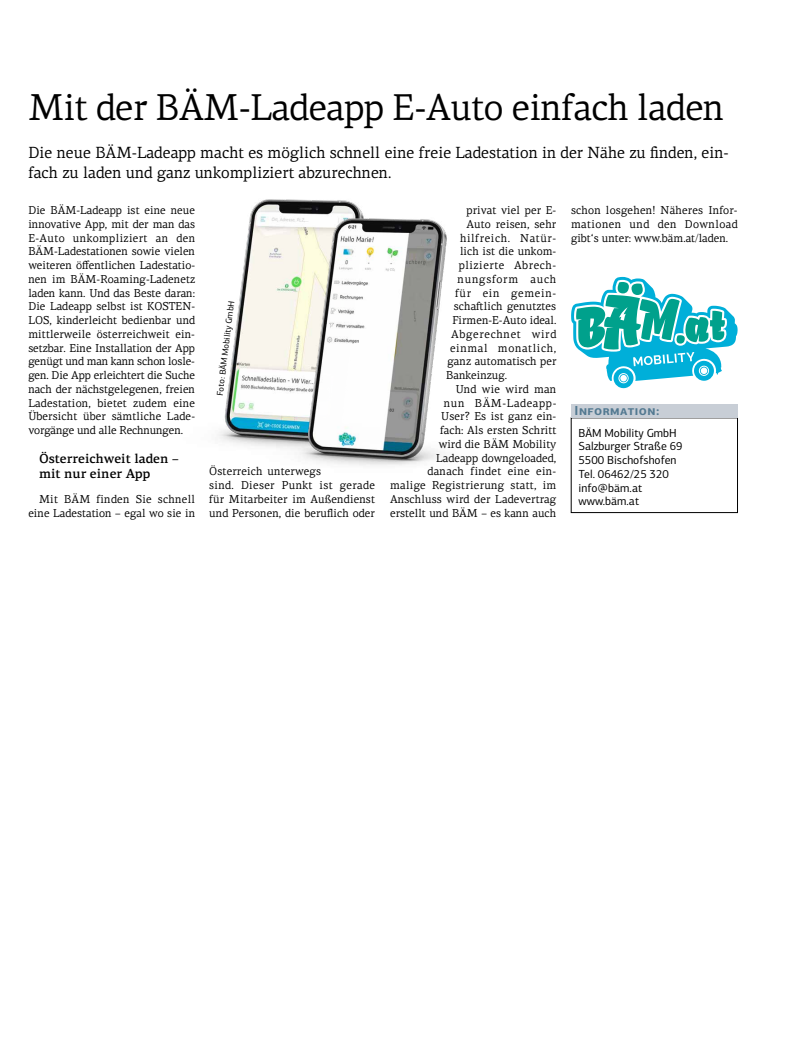
<style>
.page{position:relative;width:798px;height:1063px;background:#fff}
.page>*{position:absolute;margin:0;border:0;box-sizing:border-box;transform-origin:0 0}
.t1{font:37.5px "PF Centro Serif Pro";letter-spacing:-.01em;color:#000;scale:.96 1}
.t2{font:16.25px/20px "PF Centro Serif Pro";color:#000;scale:.96 1}
.t3{font:500 13.12px/15px "PF Centro Serif Pro";color:#000}
.t4{font:700 13.12px "PF Centro Sans Pro";letter-spacing:.04em;color:#537991}
.t5{font:11.75px/13.8px "PF Centro Sans Pro";color:#000}
.t6{font:11.5px/13.8px "PF Centro Serif Pro";letter-spacing:.01em;color:#000;text-align:justify;scale:.96 1}
.t7{font:11.5px "PF Centro Serif Pro";letter-spacing:.055em;color:#000;scale:.96 1}
.t8{font:11.5px "PF Centro Serif Pro";letter-spacing:.05em;color:#000;scale:.96 1}
.t9{font:11.5px "PF Centro Serif Pro";letter-spacing:.06em;color:#000;scale:.96 1}
.t10{font:11.5px "PF Centro Serif Pro";letter-spacing:.07em;color:#000;scale:.96 1}
.t11{font:11.5px "PF Centro Serif Pro";letter-spacing:.065em;color:#000;scale:.96 1}
.t12{font:8.75px "PF Centro Sans Pro";color:#000}
</style>
<div class="page">
<svg style="left:571px;top:277px;width:166px;height:112px"></svg>
<div style="left:570px;top:418px;width:167px;height:95px;border:1px solid #000"></div>
<div style="left:570px;top:404px;width:167px;height:14px;background:#c8ced6"></div>
<img style="left:218px;top:199px;width:229px;height:266px">
<h1 class="t1" style="left:28px;top:85px;width:726px">Mit der BÄM-Ladeapp E-Auto einfach laden</h1>
<h2 class="t2" style="left:28px;top:143px;width:730px">Die neue BÄM-Ladeapp macht es möglich schnell eine freie Ladestation in der Nähe zu finden, ein&shy;fach zu laden und ganz unkompliziert abzurechnen.</h2>
<p class="t6" style="left:28px;top:203px;width:175px">Die BÄM-Ladeapp ist eine neue innovative App, mit der man das E-Auto unkompliziert an den BÄM-Ladestationen sowie vielen weiteren öffentlichen Ladestatio&shy;nen im BÄM-Roaming-Ladenetz laden kann. Und das Beste daran:<br>Die Ladeapp selbst ist KOSTEN-LOS, kinderleicht bedienbar und mittlerweile österreichweit ein&shy;setzbar. Eine Installation der App genügt und man kann schon losle&shy;gen. Die App erleichtert die Suche nach der nächstgelegenen, freien Ladestation, bietet zudem eine Übersicht über sämtliche Lade&shy;vorgänge und alle Rechnungen.</p>
<p class="t3" style="left:39px;top:451px;width:141px">Österreichweit laden – mit nur einer App</p>
<p class="t6" style="left:28px;top:492px;width:175px;text-align:right">Mit BÄM finden Sie schnell eine Ladestation – egal wo sie in</p>
<p class="t12" style="left:214px;top:395px;width:97px;rotate:-83deg">Foto: BÄM Mobility GmbH</p>
<p class="t6" style="left:209px;top:465px;width:174px;text-align:left">Österreich unterwegs<br>sind. Dieser Punkt ist gerade für Mitarbeiter im Außendienst und Personen, die beruflich oder</p>
<p class="t6" style="left:466px;top:203px;width:95px">privat viel per E-</p>
<p class="t6" style="left:466px;top:217px;width:95px">Auto reisen, sehr</p>
<p class="t7" style="left:460px;top:231px;width:102px">hilfreich. Natür-</p>
<p class="t6" style="left:460px;top:245px;width:102px">lich ist die unkom-</p>
<p class="t8" style="left:458px;top:258px;width:103px">plizierte Abrech-</p>
<p class="t10" style="left:457px;top:272px;width:104px">nungsform auch</p>
<p class="t11" style="left:455px;top:286px;width:107px">für ein gemein-</p>
<p class="t6" style="left:453px;top:300px;width:108px">schaftlich genutztes</p>
<p class="t6" style="left:452px;top:313px;width:110px">Firmen-E-Auto ideal.</p>
<p class="t9" style="left:451px;top:327px;width:111px">Abgerechnet wird</p>
<p class="t7" style="left:450px;top:341px;width:112px">einmal monatlich,</p>
<p class="t6" style="left:447px;top:355px;width:115px">ganz automatisch per</p>
<p class="t6" style="left:446px;top:368px;width:65px">Bankeinzug.</p>
<p class="t6" style="left:455px;top:382px;width:106px">Und wie wird man</p>
<p class="t7" style="left:443px;top:396px;width:119px">nun BÄM-Ladeapp-</p>
<p class="t6" style="left:441px;top:410px;width:121px">User? Es ist ganz ein-</p>
<p class="t6" style="left:440px;top:423px;width:123px">fach: Als ersten Schritt</p>
<p class="t6" style="left:438px;top:437px;width:124px">wird die BÄM Mobility</p>
<p class="t6" style="left:436px;top:451px;width:126px">Ladeapp downgeloaded,</p>
<p class="t6" style="left:427px;top:465px;width:136px">danach findet eine ein-</p>
<p class="t6" style="left:390px;top:478px;width:175px">malige Registrierung statt, im</p>
<p class="t6" style="left:390px;top:492px;width:174px">Anschluss wird der Ladevertrag</p>
<p class="t6" style="left:390px;top:506px;width:174px">erstellt und BÄM – es kann auch</p>
<p class="t6" style="left:570px;top:203px;width:175px">schon losgehen! Näheres Infor&shy;mationen und den Download gibt‘s unter: www.bäm.at/laden.</p>
<p class="t4" style="left:574px;top:402px;width:86px">Information:</p>
<p class="t5" style="left:578px;top:426px;width:105px">BÄM Mobility GmbH<br>Salzburger Straße 69<br>5500 Bischofshofen<br>Tel. 06462/25 320 info@bäm.at www.bäm.at</p>
</div>
